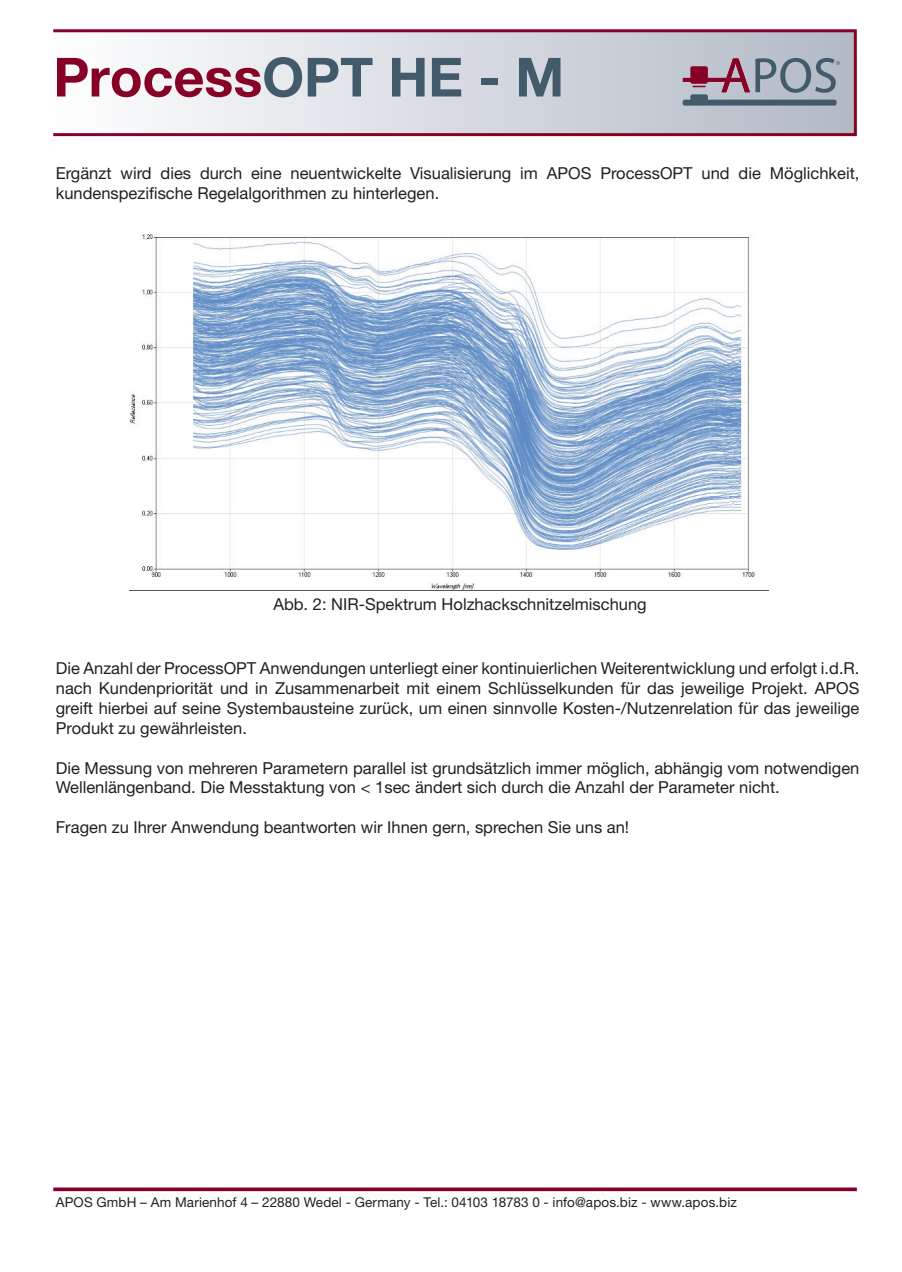
<style>
.page{position:relative;width:902px;height:1272px;background:#fff}
.page>*{position:absolute;margin:0;border:0;box-sizing:border-box;transform-origin:0 0}
.t1{font:700 54px "Helvetica Neue LT Pro";letter-spacing:-.005em;color:#870126}
.t2{font:16.5px/19.8px "Helvetica Neue LT Pro";color:#231f20}
.t3{font:13.5px "Helvetica Neue LT Pro";letter-spacing:.01em;color:#231f20}
.s1{color:#425a69}
</style>
<div class="page">
<svg style="left:53px;top:29px;width:804px;height:108px"></svg>
<svg style="left:682px;top:58px;width:157px;height:48px;background:#9491a0"></svg>
<svg style="left:53px;top:1187px;width:803px;height:4px;background:#962242"></svg>
<img style="left:130px;top:234px;width:625px;height:356px">
<h1 class="t1" style="left:53px;top:43px;width:512px">Process<span class="s1">OPT HE - M</span></h1>
<p class="t2" style="left:56px;top:163px;width:805px">Ergänzt wird dies durch eine neuentwickelte Visualisierung im APOS ProcessOPT und die Möglichkeit, kundenspezifische Regelalgorithmen zu hinterlegen.</p>
<p class="t2" style="left:273px;top:594px;width:375px">Abb. 2: NIR-Spektrum Holzhackschnitzelmischung</p>
<p class="t2" style="left:56px;top:658px;width:805px;text-align:justify">Die Anzahl der ProcessOPT Anwendungen unterliegt einer kontinuierlichen Weiterentwicklung und erfolgt i.d.R. nach Kundenpriorität und in Zusammenarbeit mit einem Schlüsselkunden für das jeweilige Projekt. APOS greift hierbei auf seine Systembausteine zurück, um einen sinnvolle Kosten-/Nutzenrelation für das jeweilige Produkt zu gewährleisten.</p>
<p class="t2" style="left:56px;top:757px;width:805px">Die Messung von mehreren Parametern parallel ist grundsätzlich immer möglich, abhängig vom notwendigen<br>Wellenlängenband. Die Messtaktung von &lt; 1sec ändert sich durch die Anzahl der Parameter nicht.</p>
<p class="t2" style="left:56px;top:816px;width:574px">Fragen zu Ihrer Anwendung beantworten wir Ihnen gern, sprechen Sie uns an!</p>
<p class="t3" style="left:56px;top:1193px;width:682px">APOS GmbH – Am Marienhof 4 – 22880 Wedel - Germany - Tel.: 04103 18783 0 - info@apos.biz - www.apos.biz</p>
</div>
